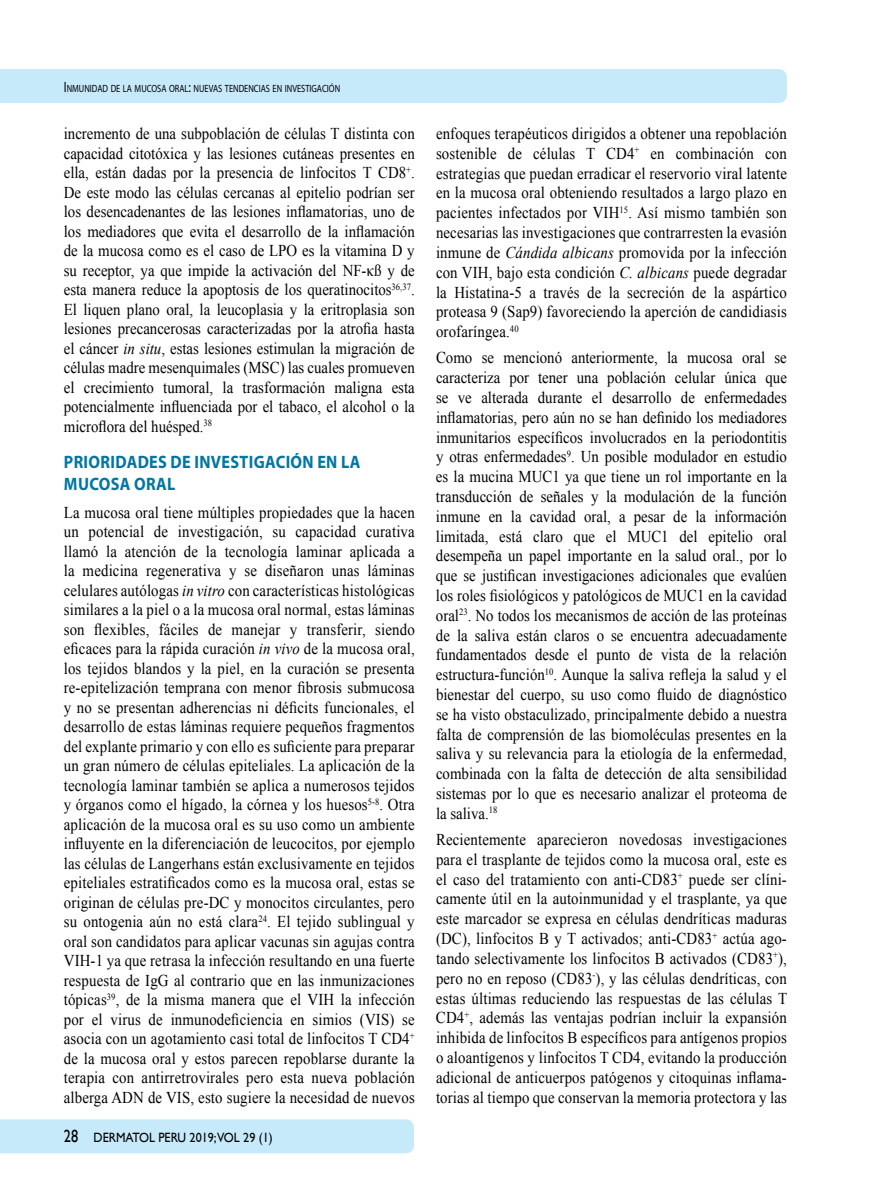
<style>
.page{position:relative;width:872px;height:1191px;background:#fff}
.page>*{position:absolute;margin:0;border:0;box-sizing:border-box;transform-origin:0 0}
.t1{font:700 18px/21.6px "Myriad Pro";letter-spacing:.02em;color:#0076a3;scale:.9 1}
.t2{font:16.5px/19.8px "Times New Roman";letter-spacing:.01em;color:#000;text-align:justify;scale:.9 1}
.t3{font:13.5px "Gill Sans";color:#000;scale:.9 1}
.t4{font:10.5px "Myriad Pro";color:#000;scale:.8 1}
.s1{font-size:15px}
.s2{font-style:italic}
.s3{font-size:18px}
</style>
<div class="page">
<div style="left:0;top:69px;width:787px;height:34px;background:#c7eafb"></div>
<div style="left:0;top:1119px;width:414px;height:34px;background:#c7eafb"></div>
<p class="t4" style="left:64px;top:82px;width:347px"><span class="s1">I</span> NMUNIDAD DE LA MUCOSA ORAL<span class="s1">:</span> NUEVAS TENDENCIAS EN INVESTIGACIÓN</p>
<p class="t2" style="left:64px;top:123px;width:391px">incremento de una subpoblación de células T distinta con capacidad citotóxica y las lesiones cutáneas presentes en ella, están dadas por la presencia de linfocitos T CD8<sup>+</sup>.<br>De este modo las células cercanas al epitelio podrían ser los desencadenantes de las lesiones inflamatorias, uno de los mediadores que evita el desarrollo de la inflamación de la mucosa como es el caso de LPO es la vitamina D y su receptor, ya que impide la activación del NF-κß y de esta manera reduce la apoptosis de los queratinocitos<sup>36,37</sup>.<br>El liquen plano oral, la leucoplasia y la eritroplasia son lesiones precancerosas caracterizadas por la atrofia hasta el cáncer <span class="s2">in situ</span>, estas lesiones estimulan la migración de células madre mesenquimales (MSC) las cuales promueven el crecimiento tumoral, la trasformación maligna esta potencialmente influenciada por el tabaco, el alcohol o la microflora del huésped.<sup>38</sup></p>
<p class="t1" style="left:64px;top:451px;width:331px">PRIORIDADES DE INVESTIGACIÓN EN LA<br>MUCOSA ORAL</p>
<p class="t2" style="left:64px;top:502px;width:391px">La mucosa oral tiene múltiples propiedades que la hacen un potencial de investigación, su capacidad curativa llamó la atención de la tecnología laminar aplicada a la medicina regenerativa y se diseñaron unas láminas celulares autólogas <span class="s2">in vitro</span> con características histológicas similares a la piel o a la mucosa oral normal, estas láminas son flexibles, fáciles de manejar y transferir, siendo eficaces para la rápida curación <span class="s2">in vivo</span> de la mucosa oral, los tejidos blandos y la piel, en la curación se presenta re-epitelización temprana con menor fibrosis submucosa y no se presentan adherencias ni déficits funcionales, el desarrollo de estas láminas requiere pequeños fragmentos del explante primario y con ello es suficiente para preparar un gran número de células epiteliales. La aplicación de la tecnología laminar también se aplica a numerosos tejidos y órganos como el hígado, la córnea y los huesos<sup>5-8</sup>. Otra aplicación de la mucosa oral es su uso como un ambiente influyente en la diferenciación de leucocitos, por ejemplo las células de Langerhans están exclusivamente en tejidos epiteliales estratificados como es la mucosa oral, estas se originan de células pre-DC y monocitos circulantes, pero su ontogenia aún no está clara<sup>24</sup>. El tejido sublingual y oral son candidatos para aplicar vacunas sin agujas contra VIH-1 ya que retrasa la infección resultando en una fuerte respuesta de IgG al contrario que en las inmunizaciones tópicas<sup>39</sup>, de la misma manera que el VIH la infección por el virus de inmunodeficiencia en simios (VIS) se asocia con un agotamiento casi total de linfocitos T CD4<sup>+ </sup>de la mucosa oral y estos parecen repoblarse durante la terapia con antirretrovirales pero esta nueva población alberga ADN de VIS, esto sugiere la necesidad de nuevos</p>
<p class="t3" style="left:64px;top:1129px;width:234px"><span class="s3">28</span> DERMATOL PERU 2019;VOL 29 (1)</p>
<p class="t2" style="left:436px;top:123px;width:391px">enfoques terapéuticos dirigidos a obtener una repoblación sostenible de células T CD4<sup>+</sup> en combinación con estrategias que puedan erradicar el reservorio viral latente en la mucosa oral obteniendo resultados a largo plazo en pacientes infectados por VIH<sup>15</sup>. Así mismo también son necesarias las investigaciones que contrarresten la evasión inmune de <span class="s2">Cándida albicans</span> promovida por la infección con VIH, bajo esta condición <span class="s2">C. albicans</span> puede degradar la Histatina-5 a través de la secreción de la aspártico proteasa 9 (Sap9) favoreciendo la aperción de candidiasis orofaríngea.<sup>40</sup></p>
<p class="t2" style="left:436px;top:348px;width:391px">Como se mencionó anteriormente, la mucosa oral se caracteriza por tener una población celular única que se ve alterada durante el desarrollo de enfermedades inflamatorias, pero aún no se han definido los mediadores inmunitarios específicos involucrados en la periodontitis y otras enfermedades<sup>9</sup>. Un posible modulador en estudio es la mucina MUC1 ya que tiene un rol importante en la transducción de señales y la modulación de la función inmune en la cavidad oral, a pesar de la información limitada, está claro que el MUC1 del epitelio oral desempeña un papel importante en la salud oral., por lo que se justifican investigaciones adicionales que evalúen los roles fisiológicos y patológicos de MUC1 en la cavidad oral<sup>23</sup>. No todos los mecanismos de acción de las proteínas de la saliva están claros o se encuentra adecuadamente fundamentados desde el punto de vista de la relación estructura-función<sup>10</sup>. Aunque la saliva refleja la salud y el bienestar del cuerpo, su uso como fluido de diagnóstico se ha visto obstaculizado, principalmente debido a nuestra falta de comprensión de las biomoléculas presentes en la saliva y su relevancia para la etiología de la enfermedad, combinada con la falta de detección de alta sensibilidad sistemas por lo que es necesario analizar el proteoma de la saliva.<sup>18</sup></p>
<p class="t2" style="left:436px;top:829px;width:392px">Recientemente aparecieron novedosas investigaciones para el trasplante de tejidos como la mucosa oral, este es el caso del tratamiento con anti-CD83<sup>+</sup> puede ser clíni&shy;camente útil en la autoinmunidad y el trasplante, ya que este marcador se expresa en células dendríticas maduras (DC), linfocitos B y T activados; anti-CD83<sup>+</sup> actúa ago&shy;tando selectivamente los linfocitos B activados (CD83<sup>+</sup>), pero no en reposo (CD83<sup>-</sup>), y las células dendríticas, con estas últimas reduciendo las respuestas de las células T CD4<sup>+</sup>, además las ventajas podrían incluir la expansión inhibida de linfocitos B específicos para antígenos propios o aloantígenos y linfocitos T CD4, evitando la producción adicional de anticuerpos patógenos y citoquinas inflama&shy;torias al tiempo que conservan la memoria protectora y las</p>
</div>
